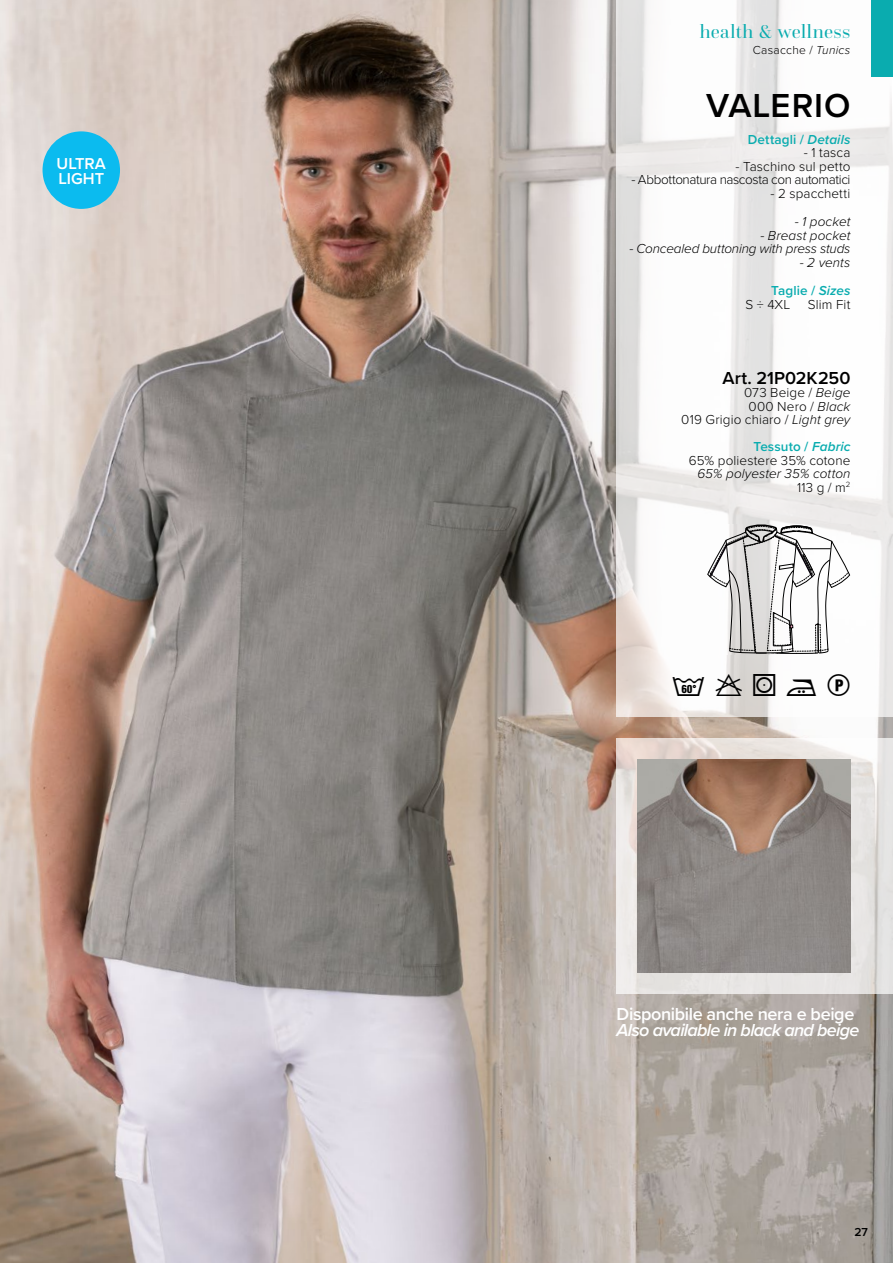
<style>
.page{position:relative;width:893px;height:1263px;background:#fff}
.page>*{position:absolute;margin:0;border:0;box-sizing:border-box;transform-origin:0 0}
.t1{font:600 34.5px "Proxima Nova";letter-spacing:.025em;color:#000}
.t2{font:22.5px "Lavaggio Plain";color:#000}
.t3{font:19.5px "Questa Grande";letter-spacing:.015em;color:#0aacaf}
.t4{font:italic 600 18px "Proxima Nova";letter-spacing:-.04em;color:#fff}
.t5{font:600 18px "Proxima Nova";letter-spacing:-.025em;color:#fff}
.t6{font:600 18px "Proxima Nova";color:#000}
.t7{font:600 16.35px/15.3px "Proxima Nova";color:#fff}
.t8{font:300 13.5px/13.5px "Proxima Nova";letter-spacing:.01em;color:#000;text-align:right}
.t9{font:italic 300 13.5px/28.5px "Proxima Nova";color:#000;text-align:right}
.t10{font:300 13.5px "Proxima Nova";letter-spacing:-.03em;color:#000}
.t11{font:600 13.5px "Proxima Nova";letter-spacing:.01em;color:#0aacaf}
.t12{font:300 12px "Proxima Nova";letter-spacing:.025em;color:#000}
.t13{font:600 12px "Proxima Nova";color:#000}
.s1{font-style:italic}
.s2{font-weight:600;font-style:normal;color:#0aacaf}
.s3{font-weight:600;color:#0aacaf}
.s4{font-weight:600;font-style:italic;color:#0aacaf}
.s5{font-style:normal}
</style>
<div class="page">
<img style="left:0;top:0;width:893px;height:1263px">
<svg style="left:617px;top:0;width:276px;height:717px"></svg>
<div style="left:872px;top:0;width:21px;height:77px;background:#0aacaf"></div>
<div style="left:43px;top:131px;width:77px;height:78px;background:#0bbbef;border-radius:50%"></div>
<svg style="left:707px;top:524px;width:143px;height:130px"></svg>
<svg style="left:617px;top:738px;width:276px;height:255px;fill:#e8e5e3"></svg>
<img style="left:638px;top:759px;width:212px;height:213px">
<svg style="left:889px;top:1259px;width:4px;height:4px"></svg>
<p class="t7" style="left:57px;top:155px;width:51px">ULTRA<br>LIGHT</p>
<h3 class="t3" style="left:700px;top:19px;width:152px">health &amp; wellness</h3>
<p class="t12" style="left:753px;top:41px;width:99px">Casacche / <span class="s1">Tunics</span></p>
<h1 class="t1" style="left:706px;top:79px;width:146px">VALERIO</h1>
<p class="t11" style="left:748px;top:129px;width:104px">Dettagli / <span class="s1">Details</span></p>
<p class="t8" style="left:804px;top:145px;width:48px">- 1 tasca</p>
<p class="t8" style="left:735px;top:159px;width:116px">- Taschino sul petto</p>
<p class="t10" style="left:631px;top:169px;width:220px">- Abbottonatura nascosta con automatici</p>
<p class="t8" style="left:770px;top:186px;width:81px">- 2 spacchetti</p>
<p class="t9" style="left:795px;top:207px;width:57px">- 1 pocket</p>
<p class="t9" style="left:760px;top:220px;width:92px">- Breast pocket</p>
<p class="t9" style="left:629px;top:234px;width:223px">- Concealed buttoning with press studs</p>
<p class="t9" style="left:771px;top:247px;width:81px">- 2 vents<br><span class="s2">Taglie /</span> <span class="s3">Sizes</span></p>
<p class="t8" style="left:746px;top:297px;width:46px">S ÷ 4XL</p>
<p class="t8" style="left:808px;top:297px;width:44px">Slim Fit</p>
<h3 class="t6" style="left:722px;top:364px;width:129px">Art. 21P02K250</h3>
<p class="t8" style="left:681px;top:385px;width:171px">073 Beige / <span class="s1">Beige<br></span>000 Nero / <span class="s1">Black<br></span>019 Grigio chiaro / <span class="s1">Light grey</span></p>
<p class="t8" style="left:689px;top:439px;width:163px"><span class="s3">Tessuto /</span> <span class="s4">Fabric<br></span>65% poliestere 35% cotone</p>
<p class="t9" style="left:697px;top:466px;width:155px;line-height:13.5px">65% polyester 35% cotton<br><span class="s5">113 g / m</span><sup>2</sup></p>
<h2 class="t2" style="left:672px;top:668px;width:180px">C Y P T G</h2>
<h3 class="t5" style="left:617px;top:1000px;width:239px">Disponibile anche nera e beige</h3>
<h3 class="t4" style="left:617px;top:1017px;width:244px">Also available in black and beige</h3>
<p class="t13" style="left:854px;top:1223px;width:15px">27</p>
</div>
